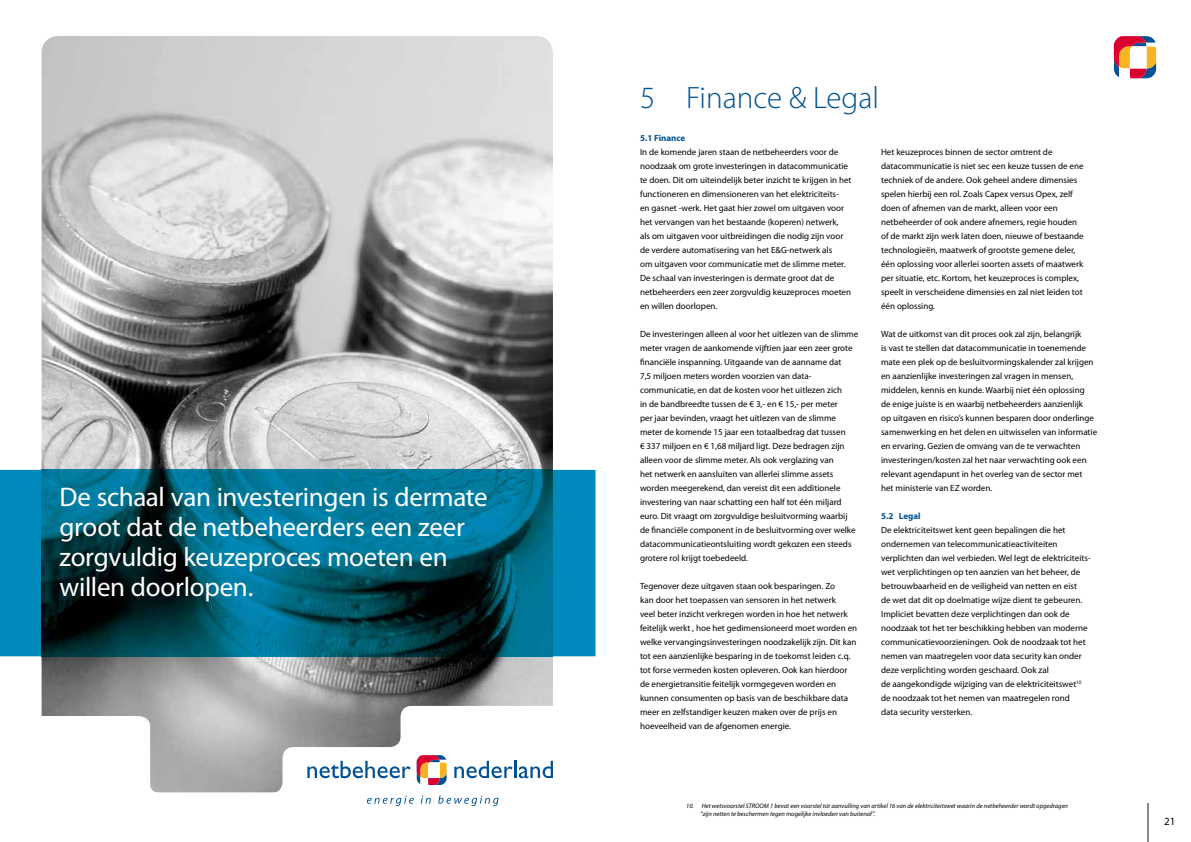
<style>
.page{position:relative;width:1191px;height:842px;background:#fff}
.page>*{position:absolute;margin:0;border:0;box-sizing:border-box;transform-origin:0 0}
.t1{font:300 31px "Myriad Pro";color:#005192}
.t2{font:27px/30px "Myriad Pro";letter-spacing:-.01em;color:#fff}
.t3{font:11px "Myriad Pro";color:#000}
.t4{font:9px/14px "Myriad Pro";color:#000}
.t5{font:700 9px "Myriad Pro";color:#005192}
.t6{font:italic 6.5px/7.5px "Myriad Pro";color:#000}
</style>
<div class="page">
<hr style="left:1147px;top:803px;width:1px;height:39px;background:#87888a">
<svg style="left:1113px;top:36px;width:43px;height:42px"></svg>
<img style="left:42px;top:36px;width:511px;height:670px">
<div style="left:0;top:470px;width:595px;height:186px;background:#0089bb"></div>
<img style="left:42px;top:470px;width:511px;height:186px">
<svg style="left:41px;top:706px;width:512px;height:101px"></svg>
<svg style="left:417px;top:755px;width:30px;height:30px"></svg>
<svg style="left:307px;top:761px;width:104px;height:17px"></svg>
<svg style="left:454px;top:761px;width:99px;height:17px"></svg>
<svg style="left:367px;top:796px;width:47px;height:10px"></svg>
<svg style="left:421px;top:796px;width:10px;height:8px"></svg>
<svg style="left:438px;top:795px;width:60px;height:11px"></svg>
<h2 class="t2" style="left:60px;top:482px;width:430px">De schaal van investeringen is dermate groot dat de netbeheerders een zeer zorgvuldig keuzeproces moeten en willen doorlopen.</h2>
<h1 class="t1" style="left:640px;top:81px;width:241px">5 Finance &amp; Legal</h1>
<p class="t5" style="left:640px;top:132px;width:47px">5.1 Finance</p>
<p class="t4" style="left:640px;top:145px;width:213px">In de komende jaren staan de netbeheerders voor de noodzaak om grote investeringen in datacommunicatie te doen. Dit om uiteindelijk beter inzicht te krijgen in het functioneren en dimensioneren van het elektriciteits-<br>en gasnet -werk. Het gaat hier zowel om uitgaven voor het vervangen van het bestaande (koperen) netwerk,<br>als om uitgaven voor uitbreidingen die nodig zijn voor de verdere automatisering van het E&amp;G-netwerk als<br>om uitgaven voor communicatie met de slimme meter.<br>De schaal van investeringen is dermate groot dat de netbeheerders een zeer zorgvuldig keuzeproces moeten en willen doorlopen.</p>
<p class="t4" style="left:640px;top:327px;width:220px">De investeringen alleen al voor het uitlezen van de slimme meter vragen de aankomende vijftien jaar een zeer grote financiële inspanning. Uitgaande van de aanname dat<br>7,5 miljoen meters worden voorzien van data&shy;communicatie, en dat de kosten voor het uitlezen zich<br>in de bandbreedte tussen de € 3,- en € 15,- per meter<br>per jaar bevinden, vraagt het uitlezen van de slimme meter de komende 15 jaar een totaalbedrag dat tussen<br>€ 337 miljoen en € 1,68 miljard ligt. Deze bedragen zijn alleen voor de slimme meter. Als ook verglazing van<br>het netwerk en aansluiten van allerlei slimme assets worden meegerekend, dan vereist dit een additionele investering van naar schatting een half tot één miljard euro. Dit vraagt om zorgvuldige besluitvorming waarbij de financiële component in de besluitvorming over welke datacommunicatieontsluiting wordt gekozen een steeds grotere rol krijgt toebedeeld.</p>
<p class="t4" style="left:640px;top:579px;width:219px">Tegenover deze uitgaven staan ook besparingen. Zo<br>kan door het toepassen van sensoren in het netwerk<br>veel beter inzicht verkregen worden in hoe het netwerk feitelijk werkt , hoe het gedimensioneerd moet worden en welke vervangingsinvesteringen noodzakelijk zijn. Dit kan tot een aanzienlijke besparing in de toekomst leiden c.q. tot forse vermeden kosten opleveren. Ook kan hierdoor de energietransitie feitelijk vormgegeven worden en kunnen consumenten op basis van de beschikbare data meer en zelfstandiger keuzen maken over de prijs en hoeveelheid van de afgenomen energie.</p>
<p class="t4" style="left:881px;top:145px;width:204px">Het keuzeproces binnen de sector omtrent de datacommunicatie is niet sec een keuze tussen de ene techniek of de andere. Ook geheel andere dimensies spelen hierbij een rol. Zoals Capex versus Opex, zelf doen of afnemen van de markt, alleen voor een netbeheerder of ook andere afnemers, regie houden of de markt zijn werk laten doen, nieuwe of bestaande technologieën, maatwerk of grootste gemene deler, één oplossing voor allerlei soorten assets of maatwerk per situatie, etc. Kortom, het keuzeproces is complex, speelt in verscheidene dimensies en zal niet leiden tot één oplossing.</p>
<p class="t4" style="left:881px;top:327px;width:218px">Wat de uitkomst van dit proces ook zal zijn, belangrijk<br>is vast te stellen dat datacommunicatie in toenemende mate een plek op de besluitvormingskalender zal krijgen en aanzienlijke investeringen zal vragen in mensen, middelen, kennis en kunde. Waarbij niet één oplossing<br>de enige juiste is en waarbij netbeheerders aanzienlijk<br>op uitgaven en risico’s kunnen besparen door onderlinge samenwerking en het delen en uitwisselen van informatie en ervaring. Gezien de omvang van de te verwachten investeringen/kosten zal het naar verwachting ook een relevant agendapunt in het overleg van de sector met<br>het ministerie van EZ worden.</p>
<p class="t5" style="left:881px;top:511px;width:41px">5.2 Legal</p>
<p class="t4" style="left:881px;top:523px;width:211px">De elektriciteitswet kent geen bepalingen die het ondernemen van telecommunicatieactiviteiten verplichten dan wel verbieden. Wel legt de elektriciteits&shy;wet verplichtingen op ten aanzien van het beheer, de betrouwbaarheid en de veiligheid van netten en eist<br>de wet dat dit op doelmatige wijze dient te gebeuren.<br>Impliciet bevatten deze verplichtingen dan ook de noodzaak tot het ter beschikking hebben van moderne communicatievoorzieningen. Ook de noodzaak tot het nemen van maatregelen voor data security kan onder deze verplichting worden geschaard. Ook zal<br>de aangekondigde wijziging van de elektriciteitswet<sup>10 </sup>de noodzaak tot het nemen van maatregelen rond<br>data security versterken.</p>
<p class="t6" style="left:700px;top:802px;width:369px;text-indent:-14px">10. Het wetsvoorstel STROOM 1 bevat een voorstel tot aanvulling van artikel 16 van de elektriciteitswet waarin de netbeheerder wordt opgedragen “zijn netten te beschermen tegen mogelijke invloeden van buitenaf”.</p>
<p class="t3" style="left:1164px;top:815px;width:13px">21</p>
</div>
